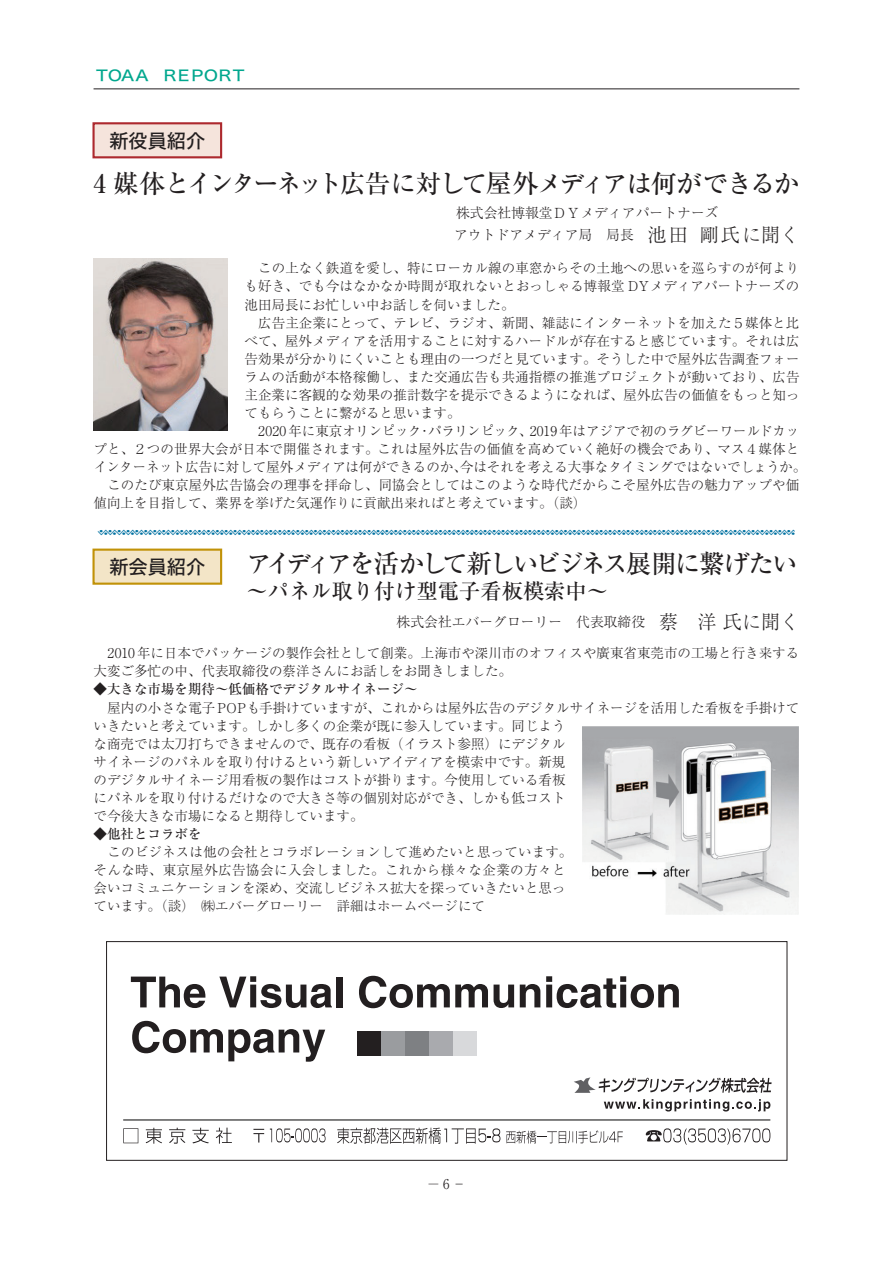
<style>
.page{position:relative;width:893px;height:1263px;background:#fff}
.page>*{position:absolute;margin:0;border:0;box-sizing:border-box;transform-origin:0 0}
.t1{font:500 25.5px "Ryumin Pr 6";letter-spacing:-.075em;color:#231f20}
.t2{font:500 25.5px "Ryumin Pr 6";letter-spacing:-.105em;color:#231f20}
.t3{font:500 21.3px "Ryumin Pr 6";color:#231f20}
.t4{font:19.2px "Hira Kaku Std N W5";color:#231f20}
.t5{font:14.85px "MO Kei Style A A";color:#0071a1;scale:1.2 1}
.t6{font:14.85px "Hira Kaku Std N W5";letter-spacing:-.2em;color:#00a78e;scale:1.15 1}
.t7{font:300 13.8px/21.8px "Ryumin Pr 6";color:#231f20}
.t8{font:300 13.5px/18.1px "Ryumin Pr 6";color:#231f20}
.t9{font:500 13.5px "Ryumin Pr 6";color:#231f20}
.t10{font:300 13.5px "Ryumin Pr 6";color:#231f20;scale:.95 1}
.s1{font-size:19.2px}
.s2{font-family:"Koz Min Pro";font-weight:400}
</style>
<div class="page">
<hr style="left:94px;top:88px;width:705px;height:1px;background:#231f20">
<div style="left:92px;top:122px;width:130px;height:36px;background:#f5e4dc;border:2px solid #ad292e"></div>
<div style="left:92px;top:549px;width:130px;height:36px;background:#f3e5c7;border:2px solid #c19208"></div>
<div style="left:106px;top:941px;width:681px;height:219px;border:1px solid #231f20"></div>
<div style="left:453px;top:1031px;width:24px;height:25px;background:#d8d9db"></div>
<div style="left:429px;top:1031px;width:24px;height:25px;background:#a9aaae"></div>
<div style="left:405px;top:1031px;width:24px;height:25px;background:#7e8083"></div>
<div style="left:357px;top:1031px;width:24px;height:25px;background:#231f20"></div>
<div style="left:381px;top:1031px;width:24px;height:25px;background:#9a9c9f"></div>
<svg style="left:131px;top:976px;width:74px;height:32px"></svg>
<svg style="left:219px;top:976px;width:113px;height:32px"></svg>
<div style="left:336px;top:976px;width:6px;height:31px;background:#231f20"></div>
<svg style="left:359px;top:976px;width:129px;height:32px"></svg>
<svg style="left:494px;top:984px;width:20px;height:24px"></svg>
<svg style="left:520px;top:984px;width:20px;height:23px"></svg>
<svg style="left:546px;top:976px;width:133px;height:32px"></svg>
<svg style="left:132px;top:1021px;width:193px;height:41px"></svg>
<svg style="left:123px;top:1128px;width:15px;height:15px"></svg>
<svg style="left:146px;top:1128px;width:16px;height:16px"></svg>
<svg style="left:169px;top:1128px;width:16px;height:16px"></svg>
<svg style="left:192px;top:1128px;width:17px;height:15px"></svg>
<svg style="left:216px;top:1127px;width:16px;height:17px"></svg>
<svg style="left:253px;top:1129px;width:11px;height:13px"></svg>
<svg style="left:270px;top:1128px;width:55px;height:14px"></svg>
<svg style="left:337px;top:1127px;width:163px;height:17px"></svg>
<svg style="left:506px;top:1130px;width:117px;height:13px"></svg>
<svg style="left:646px;top:1128px;width:124px;height:16px"></svg>
<svg style="left:604px;top:1099px;width:166px;height:12px"></svg>
<svg style="left:574px;top:1077px;width:198px;height:16px"></svg>
<hr style="left:123px;top:1120px;width:647px;height:1px;background:#030303">
<img style="left:583px;top:726px;width:215px;height:188px">
<img style="left:94px;top:258px;width:133px;height:173px">
<p class="t6" style="left:94px;top:64px;width:135px">ＴＯＡＡ　ＲＥＰＯＲＴ</p>
<h3 class="t4" style="left:109px;top:126px;width:97px">新役員紹介</h3>
<h1 class="t1" style="left:94px;top:163px;width:707px">4 媒体とインターネット広告に対して屋外メディアは何ができるか</h1>
<p class="t7" style="left:454px;top:202px;width:347px">株式会社博報堂ＤＹメディアパートナーズ<br>アウトドアメディア局　局長　<span class="s1">池田 剛氏に聞く</span></p>
<p class="t8" style="left:244px;top:258px;width:556px;text-align:justify;text-indent:14px">この上なく鉄道を愛し、特にローカル線の車窓からその土地への思いを巡らすのが何よりも好き、でも今はなかなか時間が取れないとおっしゃる博報堂 DYメディアパートナーズの池田局長にお忙しい中お話しを伺いました。</p>
<p class="t8" style="left:244px;top:313px;width:557px;text-align:justify;text-indent:14px">広告主企業にとって、テレビ、ラジオ、新聞、雑誌にインターネットを加えた５媒体と比べて、屋外メディアを活用することに対するハードルが存在すると感じています。それは広告効果が分かりにくいことも理由の一つだと見ています。そうした中で屋外広告調査フォーラムの活動が本格稼働し、また交通広告も共通指標の推進プロジェクトが動いており、広告主企業に客観的な効果の推計数字を提示できるようになれば、屋外広告の価値をもっと知ってもらうことに繋がると思います。</p>
<p class="t8" style="left:258px;top:421px;width:543px">2020年に東京オリンピック・パラリンピック、2019年はアジアで初のラグビーワールドカッ</p>
<p class="t8" style="left:94px;top:439px;width:707px">プと、２つの世界大会が日本で開催されます。これは屋外広告の価値を高めていく絶好の機会であり、マス４媒体と</p>
<p class="t8" style="left:94px;top:457px;width:714px">インターネット広告に対して屋外メディアは何ができるのか、今はそれを考える大事なタイミングではないでしょうか。</p>
<p class="t8" style="left:107px;top:475px;width:693px">このたび東京屋外広告協会の理事を拝命し、同協会としてはこのような時代だからこそ屋外広告の魅力アップや価</p>
<p class="t8" style="left:94px;top:493px;width:494px">値向上を目指して、業界を挙げた気運作りに貢献出来ればと考えています。（談）</p>
<p class="t5" style="left:98px;top:520px;width:582px">•••••••••••••••••••••••••••••••••••••••</p>
<h3 class="t4" style="left:109px;top:552px;width:97px">新会員紹介</h3>
<h1 class="t2" style="left:247px;top:544px;width:552px">アイディアを活かして新しいビジネス展開に繋げたい</h1>
<h2 class="t3" style="left:247px;top:574px;width:363px">～パネル取り付け型電子看板模索中～</h2>
<p class="t7" style="left:397px;top:610px;width:404px">株式会社エバーグローリー　代表取締役　<span class="s1">蔡　洋 氏に聞く</span></p>
<p class="t8" style="left:94px;top:643px;width:707px;text-indent:14px">2010年に日本でパッケージの製作会社として創業。上海市や深川市のオフィスや廣東省東莞市の工場と行き来する大変ご多忙の中、代表取締役の蔡洋さんにお話しをお聞きしました。</p>
<p class="t9" style="left:94px;top:679px;width:325px">◆大きな市場を期待～低価格でデジタルサイネージ～</p>
<p class="t8" style="left:94px;top:697px;width:707px;text-indent:14px">屋内の小さな電子POPも手掛けていますが、これからは屋外広告のデジタルサイネージを活用した看板を手掛けていきたいと考えています。しかし多くの企業が既に参入しています。同じよう<br>な商売では太刀打ちできませんので、既存の看板（イラスト参照）にデジタル<br>サイネージのパネルを取り付けるという新しいアイディアを模索中です。新規<br>のデジタルサイネージ用看板の製作はコストが掛ります。今使用している看板<br>にパネルを取り付けるだけなので大きさ等の個別対応ができ、しかも低コスト<br>で今後大きな市場になると期待しています。</p>
<p class="t9" style="left:94px;top:823px;width:109px">◆他社とコラボを</p>
<p class="t8" style="left:94px;top:842px;width:480px;text-indent:14px">このビジネスは他の会社とコラボレーションして進めたいと思っています。そんな時、東京屋外広告協会に入会しました。これから様々な企業の方々と会いコミュニケーションを深め、交流しビジネス拡大を探っていきたいと思っています。（談）　㈱エバーグローリー　詳細はホームページにて</p>
<p class="t10" style="left:427px;top:1173px;width:42px"><span class="s2">−</span>6−</p>
</div>
